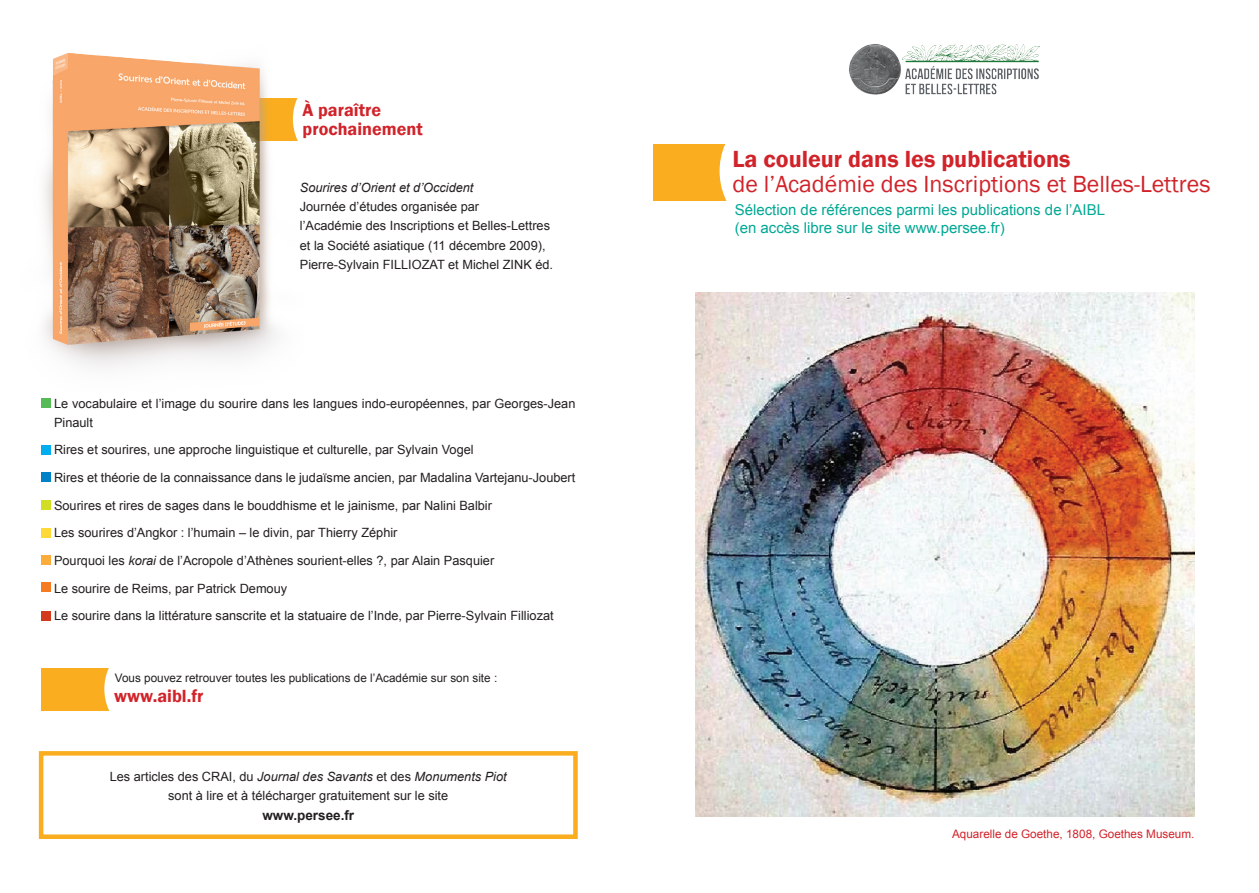
<style>
.page{position:relative;width:1259px;height:893px;background:#fff}
.page>*{position:absolute;margin:0;border:0;box-sizing:border-box;transform-origin:0 0}
.t1{font:24px "Franklin Gothic";color:#d1232a}
.t2{font:600 24px "Franklin Gothic";color:#d1232a}
.t3{font:600 18.15px "Franklin Gothic";color:#d1232a}
.t4{font:15px "Arial";color:#00a895}
.t5{font:700 13.5px "Arial";color:#231f20}
.t6{font:12.75px/19.2px "Arial";color:#231f20}
.t7{font:italic 12.75px "Arial";color:#231f20}
.t8{font:11.7px "Arial";color:#231f20}
.t9{font:11.7px "Arial";color:#d1232a}
.s1{font-style:italic}
.s2{font-style:normal}
</style>
<div class="page">
<div style="left:653px;top:144px;width:171px;height:56px;background:#faad1e"></div>
<div style="left:719px;top:103px;width:136px;height:136px;background:#fff;border-radius:50%"></div>
<img style="left:695px;top:292px;width:499px;height:524px">
<img style="left:849px;top:44px;width:191px;height:51px">
<div style="left:41px;top:669px;width:142px;height:42px;background:#faad1e"></div>
<div style="left:104px;top:638px;width:103px;height:102px;background:#fff;border-radius:50%"></div>
<div style="left:39px;top:751px;width:539px;height:88px;border:4px solid #faad1e"></div>
<div style="left:41px;top:398px;width:9px;height:9px;background:#56ba56"></div>
<div style="left:41px;top:445px;width:9px;height:9px;background:#00aeef"></div>
<div style="left:41px;top:473px;width:9px;height:9px;background:#0081c8"></div>
<div style="left:41px;top:501px;width:9px;height:9px;background:#d2dd25"></div>
<div style="left:41px;top:528px;width:9px;height:10px;background:#ffd938"></div>
<div style="left:41px;top:555px;width:9px;height:9px;background:#fbac3b"></div>
<div style="left:41px;top:583px;width:9px;height:9px;background:#f47b21"></div>
<div style="left:41px;top:611px;width:9px;height:10px;background:#d33a1d"></div>
<img style="left:44px;top:53px;width:254px;height:314px">
<p class="t3" style="left:303px;top:98px;width:80px">À paraître</p>
<p class="t3" style="left:303px;top:118px;width:122px">prochainement</p>
<p class="t7" style="left:300px;top:179px;width:175px">Sourires d’Orient et d’Occident</p>
<p class="t6" style="left:300px;top:197px;width:181px">Journée d’études organisée par</p>
<p class="t6" style="left:300px;top:216px;width:252px">l’Académie des Inscriptions et Belles-Lettres</p>
<p class="t6" style="left:300px;top:236px;width:247px">et la Société asiatique (11 décembre 2009),</p>
<p class="t6" style="left:300px;top:255px;width:255px">Pierre-Sylvain FILLIOZAT et Michel ZINK éd.</p>
<p class="t6" style="left:54px;top:394px;width:523px">Le vocabulaire et l’image du sourire dans les langues indo-européennes, par Georges-Jean<br>Pinault</p>
<p class="t6" style="left:54px;top:440px;width:421px">Rires et sourires, une approche linguistique et culturelle, par Sylvain Vogel</p>
<p class="t6" style="left:54px;top:468px;width:523px">Rires et théorie de la connaissance dans le judaïsme ancien, par Madalina Vartejanu-Joubert</p>
<p class="t6" style="left:54px;top:496px;width:439px">Sourires et rires de sages dans le bouddhisme et le jainisme, par Nalini Balbir</p>
<p class="t6" style="left:54px;top:523px;width:345px">Les sourires d’Angkor : l’humain – le divin, par Thierry Zéphir</p>
<p class="t6" style="left:54px;top:551px;width:442px">Pourquoi les <span class="s1">korai</span> de l’Acropole d’Athènes sourient-elles ?, par Alain Pasquier</p>
<p class="t6" style="left:54px;top:579px;width:235px">Le sourire de Reims, par Patrick Demouy</p>
<p class="t6" style="left:54px;top:606px;width:501px">Le sourire dans la littérature sanscrite et la statuaire de l’Inde, par Pierre-Sylvain Filliozat</p>
<p class="t8" style="left:115px;top:670px;width:384px">Vous pouvez retrouver toutes les publications de l’Académie sur son site :</p>
<p class="t3" style="left:114px;top:685px;width:91px">www.aibl.fr</p>
<p class="t7" style="left:110px;top:768px;width:398px"><span class="s2">Les articles des CRAI, du</span> Journal des Savants <span class="s2">et des</span> Monuments Piot</p>
<p class="t6" style="left:168px;top:786px;width:281px">sont à lire et à télécharger gratuitement sur le site</p>
<p class="t5" style="left:262px;top:807px;width:93px">www.persee.fr</p>
<p class="t2" style="left:732px;top:144px;width:340px">La couleur dans les publications</p>
<p class="t1" style="left:732px;top:169px;width:479px">de l’Académie des Inscriptions et Belles-Lettres</p>
<p class="t4" style="left:735px;top:200px;width:372px">Sélection de références parmi les publications de l’AIBL</p>
<p class="t4" style="left:735px;top:218px;width:272px">(en accès libre sur le site www.persee.fr)</p>
<p class="t9" style="left:952px;top:826px;width:244px">Aquarelle de Goethe, 1808, Goethes Museum.</p>
</div>
